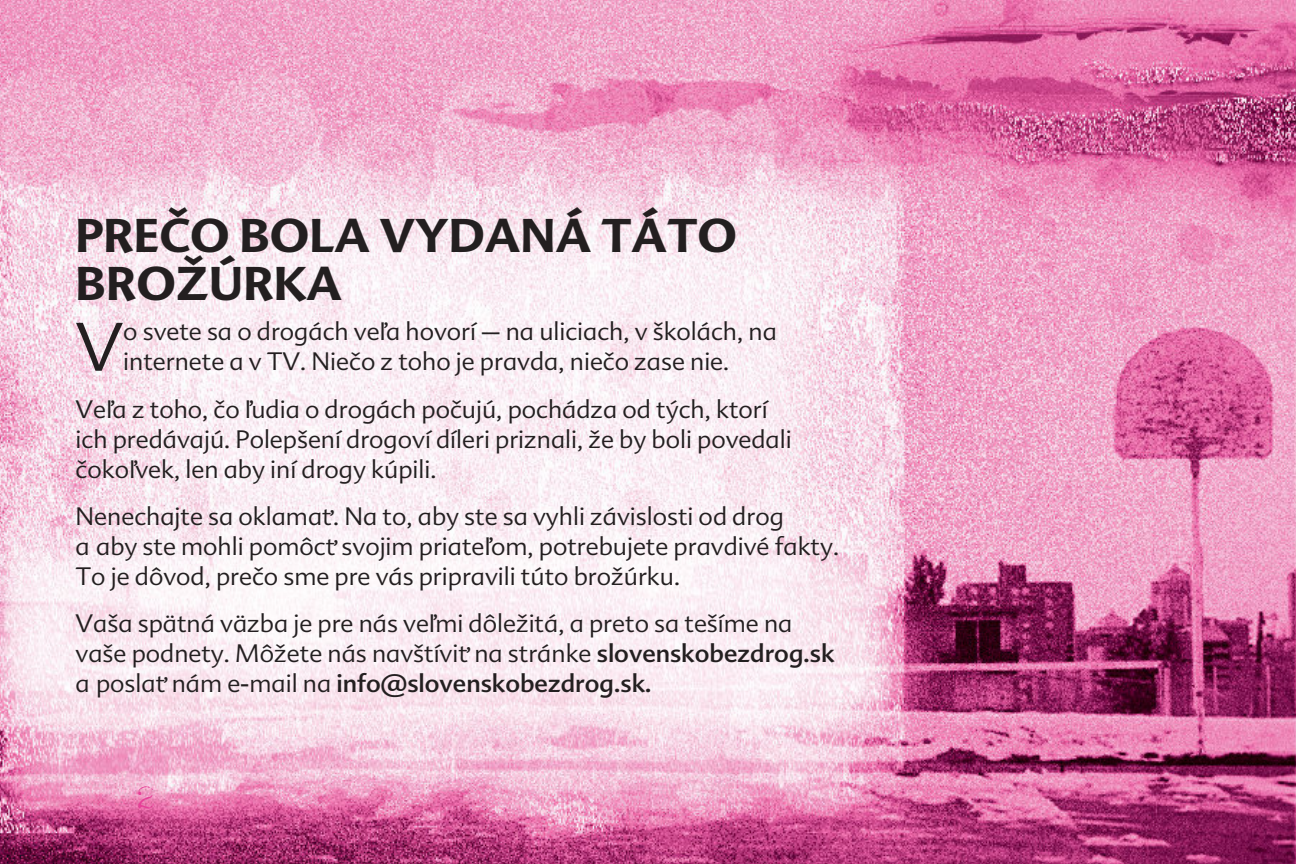
<style>
.page{position:relative;width:1296px;height:864px;background:#fff}
.page>*{position:absolute;margin:0;border:0;box-sizing:border-box;transform-origin:0 0}
.t1{font:300 64.8px "Advert CE";color:#231f20}
.t2{font:700 45px/48px "Advert CE";color:#231f20}
.t3{font:36px "Vintage Typewriter Accented CE";color:#e63e97}
.t4{font:300 24px/30px "Advert CE";color:#231f20}
.t5{font:24px "Advert";color:#231f20}
.s1{font-family:"Advert";font-weight:400}
.s2{font-family:"Advert CE";font-weight:300}
</style>
<div class="page">
<img style="left:0;top:0;width:1296px;height:864px">
<h2 class="t2" style="left:76px;top:211px;width:663px">PREČO BOLA VYDANÁ TÁTO<br>BROŽÚRKA</h2>
<h1 class="t1" style="left:76px;top:307px;width:49px">V</h1>
<p class="t4" style="left:123px;top:317px;width:655px">o svete sa o drogách veľa hovorí – na uliciach, v školách, na internete a v TV. Niečo z toho je pravda, niečo zase nie.</p>
<p class="t4" style="left:76px;top:394px;width:718px">Veľa z toho, čo ľudia o drogách počujú, pochádza od tých, ktorí ich predávajú. Polepšení drogoví díleri priznali, že by boli povedali čokoľvek, len aby iní drogy kúpili.</p>
<p class="t4" style="left:76px;top:501px;width:765px">Nenechajte sa oklamať. Na to, aby ste sa vyhli závislosti od drog<br>a aby ste mohli pomôcť svojim priateľom, potrebujete pravdivé fakty.<br>To je dôvod, prečo sme pre vás pripravili túto brožúrku.</p>
<p class="t4" style="left:76px;top:609px;width:761px">Vaša spätná väzba je pre nás veľmi dôležitá, a preto sa tešíme na vaše podnety. Môžete nás navštíviť na stránke <span class="s1">slovenskobezdrog.sk</span></p>
<p class="t5" style="left:76px;top:669px;width:578px"><span class="s2">a poslať nám e-mail na</span> info@slovenskobezdrog.sk.</p>
<h3 class="t3" style="left:136px;top:779px;width:23px">2</h3>
</div>
